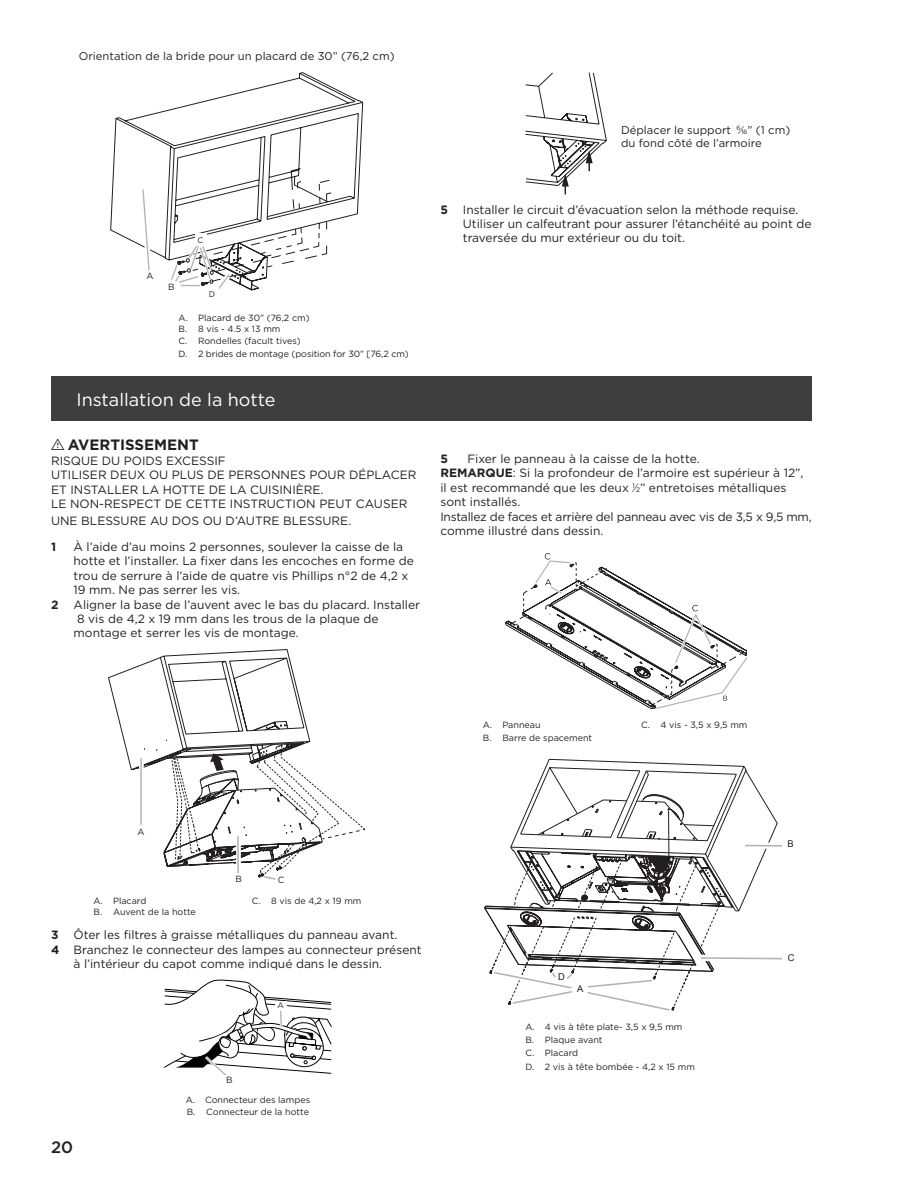
<style>
.page{position:relative;width:918px;height:1188px;background:#fff}
.page>*{position:absolute;margin:0;border:0;box-sizing:border-box;transform-origin:0 0}
.Títulos_subtítulos_c{font:18px "Gotham";color:#fff}
.t1{font:500 16.5px "Gotham";color:#231f20}
.General_Text{font:700 15px "Gotham";color:#231f20}
.General_Text-2{font:12px/14.4px "Gotham";color:#231f20}
.numeros{font:12px "Gotham";color:#231f20}
.General_Text-3{font:12px/14.4px "Gotham";letter-spacing:-.02em;color:#231f20}
.numeros-2{font:700 12px "Gotham";color:#231f20}
.General_Text-4{font:11.25px/13.5px "Gotham";color:#231f20}
.t2{font:9.3px "Arial";color:#231f20}
.t3{font:9px "Gotham";color:#231f20}
.t4{font:8.1px "Gotham";color:#231f20}
.s1{font-size:6.15px}
.s2{font-family:"tables";font-weight:400}
.s3{font-weight:700}
.s4{font-size:6.6px}
</style>
<div class="page">
<svg style="left:110px;top:72px;width:253px;height:189px"></svg>
<svg style="left:137px;top:185px;width:18px;height:85px"></svg>
<svg style="left:170px;top:181px;width:162px;height:110px"></svg>
<div style="left:195px;top:234px;width:11px;height:11px;background:#fff"></div>
<svg style="left:525px;top:72px;width:82px;height:122px"></svg>
<div style="left:51px;top:376px;width:761px;height:44px;background:#3e3e3f"></div>
<svg style="left:108px;top:649px;width:198px;height:122px"></svg>
<svg style="left:137px;top:721px;width:229px;height:159px"></svg>
<div style="left:139px;top:759px;width:5px;height:67px;background:#fff"></div>
<div style="left:236px;top:837px;width:5px;height:41px;background:#fff"></div>
<hr style="left:140px;top:758px;width:2px;height:67px;background:#b2b3b7">
<hr style="left:237px;top:836px;width:2px;height:41px;background:#b2b3b7">
<div style="left:234px;top:873px;width:10px;height:10px;background:#fff"></div>
<svg style="left:164px;top:980px;width:168px;height:96px"></svg>
<div style="left:275px;top:1001px;width:11px;height:10px;background:#fff"></div>
<svg style="left:505px;top:553px;width:242px;height:156px"></svg>
<svg style="left:545px;top:759px;width:213px;height:31px"></svg>
<svg style="left:535px;top:766px;width:209px;height:24px"></svg>
<svg style="left:484px;top:790px;width:298px;height:221px"></svg>
<p class="General_Text-4" style="left:79px;top:49px;width:317px">Orientation de la bride pour un placard de 30” (76,2 cm)</p>
<p class="General_Text-4" style="left:621px;top:123px;width:171px">Déplacer le support <sup>6</sup>⁄<span class="s1">16</span>” (1 cm) du fond côté de l’armoire</p>
<p class="t3" style="left:146px;top:270px;width:9px">A</p>
<p class="t4" style="left:198px;top:234px;width:7px">C</p>
<p class="t3" style="left:168px;top:281px;width:8px">B</p>
<p class="t4" style="left:209px;top:289px;width:8px">D</p>
<p class="t3" style="left:179px;top:312px;width:133px">A. Placard de 30” (76,2 cm)</p>
<p class="t3" style="left:179px;top:323px;width:103px">B. 8 vis - 4.5 x 13 mm</p>
<p class="t3" style="left:179px;top:335px;width:124px">C. Rondelles (facult tives)</p>
<p class="t3" style="left:179px;top:348px;width:232px">D. 2 brides de montage (position for 30” [76,2 cm)</p>
<p class="Títulos_subtítulos_c" style="left:77px;top:388px;width:200px">Installation de la hotte</p>
<p class="General_Text" style="left:51px;top:435px;width:149px"><span class="s2">I</span> AVERTISSEMENT</p>
<p class="General_Text-2" style="left:51px;top:453px;width:176px">RISQUE DU POIDS EXCESSIF</p>
<p class="General_Text-2" style="left:51px;top:468px;width:367px">UTILISER DEUX OU PLUS DE PERSONNES POUR DÉPLACER</p>
<p class="General_Text-2" style="left:51px;top:482px;width:274px">ET INSTALLER LA HOTTE DE LA CUISINIÈRE.</p>
<p class="General_Text-2" style="left:51px;top:496px;width:358px">LE NON-RESPECT DE CETTE INSTRUCTION PEUT CAUSER</p>
<p class="General_Text-2" style="left:51px;top:513px;width:302px">UNE BLESSURE AU DOS OU D’AUTRE BLESSURE.</p>
<p class="numeros-2" style="left:51px;top:539px;width:7px">1</p>
<p class="General_Text-2" style="left:74px;top:539px;width:342px">À l’aide d’au moins 2 personnes, soulever la caisse de la hotte et l’installer. La fixer dans les encoches en forme de trou de serrure à l’aide de quatre vis Phillips n°2 de 4,2 x 19 mm. Ne pas serrer les vis.</p>
<p class="numeros-2" style="left:51px;top:596px;width:9px">2</p>
<p class="General_Text-2" style="left:74px;top:597px;width:348px">Aligner la base de l’auvent avec le bas du placard. Installer</p>
<p class="numeros" style="left:77px;top:611px;width:303px">8 vis de 4,2 x 19 mm dans les trous de la plaque de</p>
<p class="numeros" style="left:74px;top:625px;width:227px">montage et serrer les vis de montage.</p>
<p class="General_Text-2" style="left:463px;top:202px;width:350px;text-indent:-22px"><span class="s3">5</span> Installer le circuit d’évacuation selon la méthode requise.<br>Utiliser un calfeutrant pour assurer l’étanchéité au point de traversée du mur extérieur ou du toit.</p>
<p class="numeros-2" style="left:440px;top:451px;width:9px">5</p>
<p class="numeros" style="left:467px;top:451px;width:234px">Fixer le panneau à la caisse de la hotte.</p>
<p class="General_Text-2" style="left:440px;top:466px;width:365px"><span class="s3">REMARQUE</span>: Si la profondeur de l’armoire est supérieur à 12”, il est recommandé que les deux <sup>1</sup>⁄<span class="s4">2</span>” entretoises métalliques sont installés.</p>
<p class="General_Text-3" style="left:440px;top:509px;width:373px">Installez de faces et arrière del panneau avec vis de 3,5 x 9,5 mm, comme illustré dans dessin.</p>
<p class="t3" style="left:483px;top:719px;width:59px">A. Panneau</p>
<p class="t3" style="left:483px;top:732px;width:111px">B. Barre de spacement</p>
<p class="t3" style="left:641px;top:719px;width:108px">C. 4 vis - 3,5 x 9,5 mm</p>
<p class="t3" style="left:137px;top:826px;width:9px">A</p>
<p class="t3" style="left:94px;top:895px;width:54px">A. Placard</p>
<p class="t3" style="left:94px;top:907px;width:104px">B. Auvent de la hotte</p>
<p class="t3" style="left:235px;top:873px;width:8px">B</p>
<p class="t3" style="left:278px;top:875px;width:8px">C</p>
<p class="t3" style="left:252px;top:895px;width:111px">C. 8 vis de 4,2 x 19 mm</p>
<p class="numeros-2" style="left:51px;top:927px;width:9px">3</p>
<p class="numeros" style="left:74px;top:927px;width:325px">Ôter les filtres à graisse métalliques du panneau avant.</p>
<p class="General_Text-2" style="left:74px;top:942px;width:350px;text-indent:-22px"><span class="s3">4</span> Branchez le connecteur des lampes au connecteur présent à l’intérieur du capot comme indiqué dans le dessin.</p>
<p class="t4" style="left:277px;top:1000px;width:8px">A</p>
<h2 class="t1" style="left:51px;top:1136px;width:24px">20</h2>
<p class="t3" style="left:226px;top:1074px;width:8px">B</p>
<p class="t3" style="left:186px;top:1094px;width:126px">A. Connecteur des lampes</p>
<p class="t3" style="left:187px;top:1106px;width:124px">B. Connecteur de la hotte</p>
<p class="t2" style="left:558px;top:971px;width:8px">D</p>
<p class="t2" style="left:577px;top:983px;width:8px">A</p>
<p class="t3" style="left:525px;top:1021px;width:159px">A. 4 vis à tête plate- 3,5 x 9,5 mm</p>
<p class="t3" style="left:525px;top:1034px;width:79px">B. Plaque avant</p>
<p class="t3" style="left:525px;top:1047px;width:54px">C. Placard</p>
<p class="t3" style="left:525px;top:1061px;width:171px">D. 2 vis à tête bombée - 4,2 x 15 mm</p>
<p class="t2" style="left:787px;top:838px;width:8px">B</p>
<p class="t2" style="left:788px;top:951px;width:8px">C</p>
</div>
